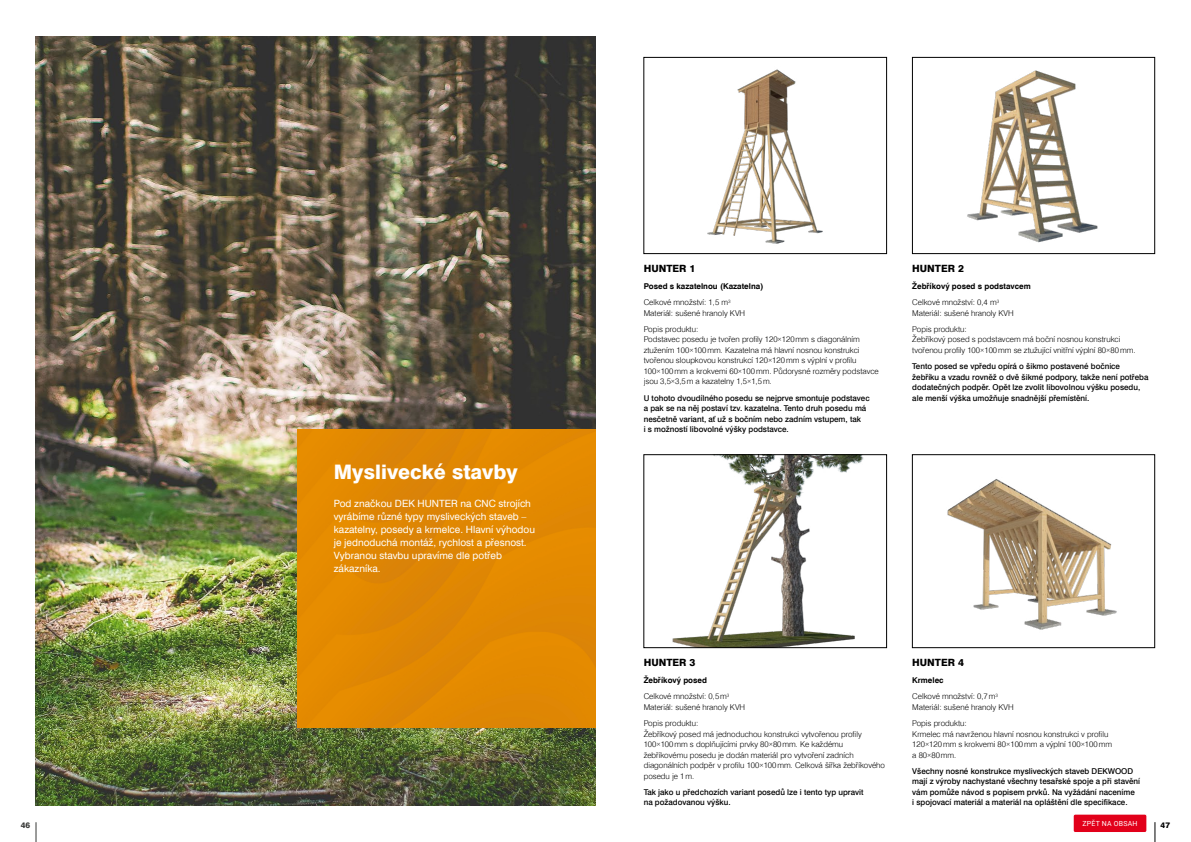
<style>
.page{position:relative;width:1191px;height:842px;background:#fff}
.page>*{position:absolute;margin:0;border:0;box-sizing:border-box;transform-origin:0 0}
.t1{font:800 20px "Swiss 721 TL";color:#fff}
.t2{font:10px/13px "Swiss 721 TL";color:#fff}
.t3{font:800 10px "Swiss 721 TL";color:#000}
.t4{font:300 8px/10.5px "Swiss 721 TL";color:#000}
.t5{font:500 8px/10.5px "Swiss 721 TL";color:#000}
.t6{font:700 8px/16.2px "Swiss 721 TL";color:#000}
.t7{font:800 8px "Swiss 721 TL";color:#383937}
.t8{font:800 8px "Swiss 721 TL";color:#000}
.t9{font:7px "Roboto";letter-spacing:.035em;color:#fff}
.s1{font-weight:300}
.s2{font-weight:700}
</style>
<div class="page">
<svg style="left:36px;top:822px;width:1px;height:20px"></svg>
<svg style="left:1154px;top:822px;width:1px;height:20px"></svg>
<div style="left:1073px;top:814px;width:73px;height:18px;background:#e2001a;border-radius:2px"></div>
<div style="left:1073px;top:814px;width:74px;height:19px;border:1px solid #fff;border-radius:2px"></div>
<img style="left:36px;top:36px;width:559px;height:770px">
<div style="left:298px;top:429px;width:298px;height:298px;background:#e28900"></div>
<img style="left:967px;top:70px;width:131px;height:173px">
<div style="left:912px;top:57px;width:242px;height:197px;border:1px solid #000"></div>
<img style="left:707px;top:69px;width:116px;height:175px">
<div style="left:643px;top:57px;width:243px;height:197px;border:1px solid #000"></div>
<img style="left:947px;top:479px;width:170px;height:151px">
<div style="left:912px;top:455px;width:242px;height:193px;border:1px solid #000"></div>
<img style="left:672px;top:457px;width:192px;height:189px">
<div style="left:643px;top:455px;width:243px;height:193px;border:1px solid #000"></div>
<h1 class="t1" style="left:334px;top:459px;width:185px">Myslivecké stavby</h1>
<p class="t2" style="left:334px;top:496px;width:203px">Pod značkou DEK HUNTER na CNC strojích vyrábíme různé typy mysliveckých staveb – kazatelny, posedy a krmelce. Hlavní výhodou je jednoduchá montáž, rychlost a přesnost.<br>Vybranou stavbu upravíme dle potřeb zákazníka.</p>
<p class="t3" style="left:643px;top:261px;width:53px">HUNTER 1</p>
<p class="t6" style="left:643px;top:278px;width:121px">Posed s kazatelnou (Kazatelna)<br><span class="s1">Celkové množství: 1,5 m</span><sup>3</sup></p>
<p class="t4" style="left:643px;top:305px;width:103px;line-height:16.2px">Materiál: sušené hranoly KVH<br>Popis produktu:</p>
<p class="t4" style="left:643px;top:334px;width:237px">Podstavec posedu je tvořen profily 120×120mm s diagonálním ztužením 100×100mm. Kazatelna má hlavní nosnou konstrukci tvořenou sloupkovou konstrukcí 120×120mm s výplní v profilu 100×100mm a krokvemi 60×100mm. Půdorysné rozměry podstavce jsou 3,5×3,5m a kazatelny 1,5×1,5m.</p>
<p class="t5" style="left:643px;top:392px;width:227px">U tohoto dvoudílného posedu se nejprve smontuje podstavec a pak se na něj postaví tzv. kazatelna. Tento druh posedu má nesčetně variant, ať už s bočním nebo zadním vstupem, tak<br>i s možností libovolné výšky podstavce.</p>
<p class="t3" style="left:912px;top:261px;width:53px">HUNTER 2</p>
<p class="t6" style="left:912px;top:278px;width:120px">Žebříkový posed s podstavcem<br><span class="s1">Celkové množství: 0,4 m</span><sup>3</sup></p>
<p class="t4" style="left:912px;top:305px;width:103px;line-height:16.2px">Materiál: sušené hranoly KVH<br>Popis produktu:</p>
<p class="t4" style="left:912px;top:334px;width:225px">Žebříkový posed s podstavcem má boční nosnou konstrukci tvořenou profily 100×100mm se ztužující vnitřní výplní 80×80mm.</p>
<p class="t5" style="left:912px;top:361px;width:238px">Tento posed se vpředu opírá o šikmo postavené bočnice žebříku a vzadu rovněž o dvě šikmé podpory, takže není potřeba dodatečných podpěr. Opět lze zvolit libovolnou výšku posedu, ale menší výška umožňuje snadnější přemístění.</p>
<p class="t3" style="left:643px;top:655px;width:53px">HUNTER 3</p>
<p class="t4" style="left:643px;top:672px;width:87px;line-height:16.2px"><span class="s2">Žebříkový posed<br></span>Celkové množství: 0,5m<sup>3</sup></p>
<p class="t4" style="left:643px;top:699px;width:103px;line-height:16.2px">Materiál: sušené hranoly KVH<br>Popis produktu:</p>
<p class="t4" style="left:643px;top:728px;width:243px">Žebříkový posed má jednoduchou konstrukci vytvořenou profily 100×100mm s doplňujícími prvky 80×80mm. Ke každému žebříkovému posedu je dodán materiál pro vytvoření zadních diagonálních podpěr v profilu 100×100mm. Celková šířka žebříkového posedu je 1m.</p>
<p class="t5" style="left:643px;top:786px;width:221px">Tak jako u předchozích variant posedů lze i tento typ upravit na požadovanou výšku.</p>
<p class="t3" style="left:912px;top:655px;width:53px">HUNTER 4</p>
<p class="t4" style="left:912px;top:672px;width:87px;line-height:16.2px"><span class="s2">Krmelec<br></span>Celkové množství: 0,7m<sup>3</sup></p>
<p class="t4" style="left:912px;top:699px;width:103px;line-height:16.2px">Materiál: sušené hranoly KVH<br>Popis produktu:</p>
<p class="t4" style="left:912px;top:728px;width:201px">Krmelec má navrženou hlavní nosnou konstrukci v profilu<br>120×120mm s krokvemi 80×100mm a výplní 100×100mm a 80×80mm.</p>
<p class="t5" style="left:912px;top:765px;width:229px">Všechny nosné konstrukce mysliveckých staveb DEKWOOD mají z výroby nachystané všechny tesařské spoje a při stavění vám pomůže návod s popisem prvků. Na vyžádání naceníme<br>i spojovací materiál a materiál na opláštění dle specifikace.</p>
<p class="t7" style="left:21px;top:820px;width:11px">46</p>
<p class="t9" style="left:1082px;top:818px;width:56px">ZPĚT NA OBSAH</p>
<p class="t8" style="left:1160px;top:820px;width:11px">47</p>
</div>
